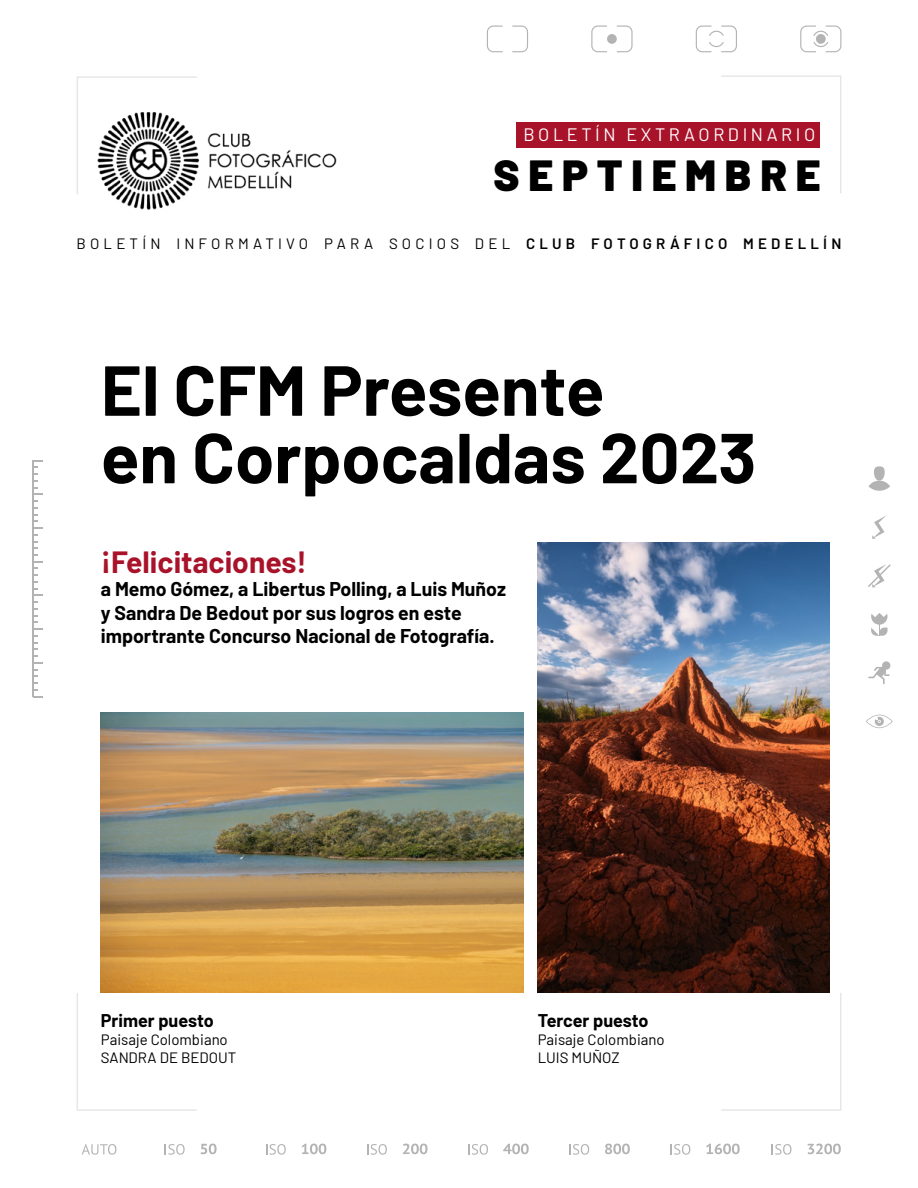
<style>
.page{position:relative;width:918px;height:1188px;background:#fff}
.page>*{position:absolute;margin:0;border:0;box-sizing:border-box;transform-origin:0 0}
.t1{font:700 70.65px "Barlow";color:#000}
.t2{font:900 43.5px "Barlow";letter-spacing:.2em;color:#000}
.t3{font:700 30px "Barlow";color:#a9132a}
.t4{font:700 19.5px "Barlow";color:#000}
.t5{font:700 18px "Barlow";color:#000}
.t6{font:18px "Barlow";letter-spacing:.2em;color:#fff}
.t7{font:15px "Barlow";color:#000}
.t8{font:15px "Barlow";letter-spacing:.28em;color:#000}
.s1{font-weight:600}
</style>
<div class="page">
<div style="left:516px;top:122px;width:304px;height:25px;background:#a9132a"></div>
<svg style="left:82px;top:1144px;width:34px;height:11px"></svg>
<svg style="left:165px;top:1144px;width:20px;height:11px"></svg>
<svg style="left:201px;top:1144px;width:16px;height:10px"></svg>
<svg style="left:266px;top:1144px;width:20px;height:11px"></svg>
<svg style="left:302px;top:1144px;width:24px;height:10px"></svg>
<svg style="left:367px;top:1144px;width:20px;height:11px"></svg>
<svg style="left:403px;top:1144px;width:25px;height:10px"></svg>
<svg style="left:468px;top:1144px;width:20px;height:11px"></svg>
<svg style="left:503px;top:1144px;width:26px;height:10px"></svg>
<svg style="left:569px;top:1144px;width:20px;height:11px"></svg>
<svg style="left:605px;top:1144px;width:25px;height:10px"></svg>
<svg style="left:671px;top:1144px;width:19px;height:11px"></svg>
<svg style="left:706px;top:1144px;width:34px;height:10px"></svg>
<svg style="left:772px;top:1144px;width:19px;height:11px"></svg>
<svg style="left:808px;top:1144px;width:33px;height:10px"></svg>
<svg style="left:487px;top:26px;width:16px;height:26px"></svg>
<svg style="left:512px;top:26px;width:16px;height:26px"></svg>
<svg style="left:591px;top:26px;width:16px;height:26px"></svg>
<svg style="left:617px;top:26px;width:16px;height:26px"></svg>
<svg style="left:607px;top:34px;width:10px;height:10px"></svg>
<svg style="left:696px;top:26px;width:41px;height:26px"></svg>
<svg style="left:800px;top:26px;width:41px;height:26px"></svg>
<svg style="left:816px;top:34px;width:10px;height:10px"></svg>
<svg style="left:866px;top:715px;width:27px;height:13px"></svg>
<svg style="left:868px;top:661px;width:23px;height:23px"></svg>
<hr style="left:32px;top:461px;width:1px;height:236px;background:#000">
<svg style="left:33px;top:467px;width:5px;height:21px"></svg>
<svg style="left:33px;top:494px;width:9px;height:21px"></svg>
<svg style="left:33px;top:521px;width:9px;height:21px"></svg>
<svg style="left:33px;top:548px;width:9px;height:14px"></svg>
<svg style="left:33px;top:568px;width:5px;height:21px"></svg>
<svg style="left:33px;top:595px;width:9px;height:21px"></svg>
<svg style="left:33px;top:622px;width:9px;height:21px"></svg>
<svg style="left:33px;top:649px;width:9px;height:21px"></svg>
<svg style="left:33px;top:676px;width:9px;height:21px"></svg>
<svg style="left:868px;top:481px;width:22px;height:10px"></svg>
<div style="left:874px;top:466px;width:11px;height:15px;background:#b3b3b3;border-radius:6px"></div>
<svg style="left:872px;top:516px;width:14px;height:23px"></svg>
<svg style="left:871px;top:613px;width:17px;height:23px"></svg>
<svg style="left:868px;top:564px;width:23px;height:23px"></svg>
<img style="left:111px;top:133px;width:226px;height:77px">
<svg style="left:721px;top:75px;width:120px;height:118px"></svg>
<svg style="left:721px;top:993px;width:120px;height:118px"></svg>
<svg style="left:77px;top:76px;width:120px;height:118px"></svg>
<svg style="left:77px;top:993px;width:120px;height:118px"></svg>
<img style="left:101px;top:712px;width:423px;height:281px">
<img style="left:538px;top:543px;width:292px;height:450px">
<p class="t6" style="left:523px;top:122px;width:293px">BOLETÍN EXTRAORDINARIO</p>
<p class="t2" style="left:494px;top:143px;width:328px">SEPTIEMBRE</p>
<p class="t8" style="left:77px;top:233px;width:766px">BOLETÍN INFORMATIVO PARA SOCIOS DEL <span class="s1">CLUB FOTOGRÁFICO MEDELLÍN</span></p>
<p class="t1" style="left:101px;top:338px;width:505px">El CFM Presente</p>
<p class="t1" style="left:101px;top:406px;width:657px">en Corpocaldas 2023</p>
<p class="t3" style="left:101px;top:540px;width:208px">¡Felicitaciones!</p>
<p class="t4" style="left:101px;top:575px;width:407px">a Memo Gómez, a Libertus Polling, a Luis Muñoz</p>
<p class="t4" style="left:101px;top:598px;width:362px">y Sandra De Bedout por sus logros en este</p>
<p class="t4" style="left:101px;top:622px;width:395px">importrante Concurso Nacional de Fotografía.</p>
<p class="t5" style="left:101px;top:1007px;width:115px">Primer puesto</p>
<p class="t7" style="left:101px;top:1029px;width:128px">Paisaje Colombiano</p>
<p class="t7" style="left:101px;top:1047px;width:137px">SANDRA DE BEDOUT</p>
<p class="t5" style="left:538px;top:1007px;width:112px">Tercer puesto</p>
<p class="t7" style="left:538px;top:1029px;width:128px">Paisaje Colombiano</p>
<p class="t7" style="left:538px;top:1047px;width:84px">LUIS MUÑOZ</p>
</div>
